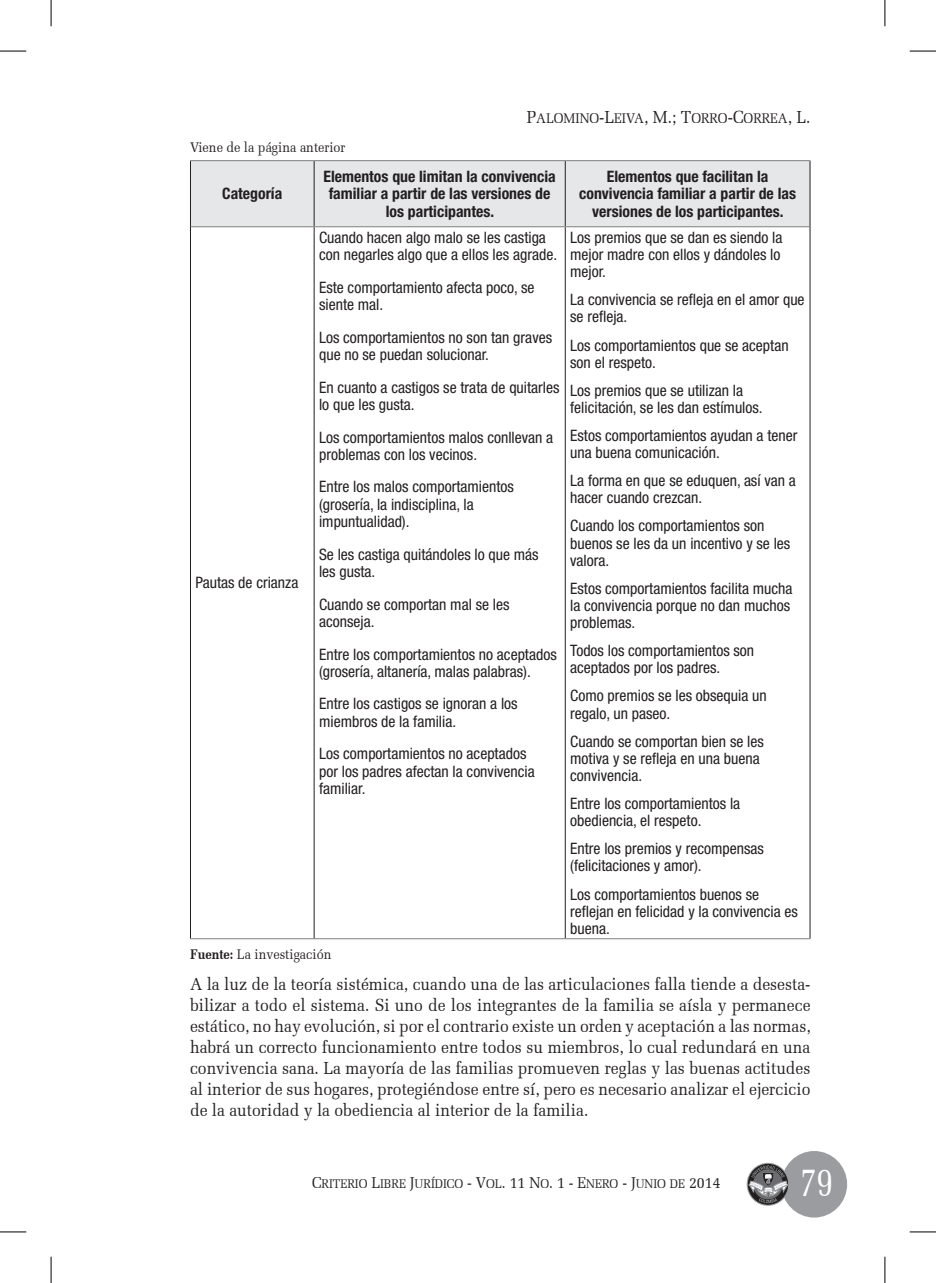
<style>
.page{position:relative;width:936px;height:1283px;background:#fff}
.page>*{position:absolute;margin:0;border:0;box-sizing:border-box;transform-origin:0 0}
.t1{font:42px "Melior";color:#fff;scale:.7 1}
.t2{font:17.5px/21px "Melior";color:#231f20;text-align:justify;scale:.9 1}
.t3{font:condensed 15.75px/17.2px "Helvetica Neue LT Pro";color:#231f20}
.t4{font:700 condensed 15.75px/17.5px "Helvetica Neue LT Std";color:#231f20;text-align:center}
.t5{font:14px "Melior";color:#231f20;scale:.9 1}
.t6{font:14px "Melior SC800";color:#231f20;scale:.9 1}
.t7{font:12.6px "Melior SC800";color:#231f20;scale:.9 1}
.s1{font-size:17.5px}
.s2{font-weight:700}
.s3{font-size:15.75px}
</style>
<div class="page">
<div style="left:781px;top:1151px;width:66px;height:66px;background:#9b9ca0;border-radius:50%"></div>
<svg style="left:746px;top:1163px;width:43px;height:43px"></svg>
<div style="left:748px;top:1164px;width:39px;height:40px;border:1px solid #231f20;border-radius:50%"></div>
<svg style="left:748px;top:1165px;width:40px;height:38px"></svg>
<div style="left:191px;top:161px;width:618px;height:65px;background:#e6e7e9"></div>
<hr style="left:190px;top:160px;width:124px;height:1px;background:#7f807f">
<hr style="left:314px;top:160px;width:251px;height:1px;background:#7f807f">
<hr style="left:565px;top:160px;width:245px;height:1px;background:#7f807f">
<hr style="left:190px;top:161px;width:1px;height:66px;background:#231f20">
<hr style="left:314px;top:161px;width:1px;height:65px;background:#231f20">
<hr style="left:565px;top:161px;width:1px;height:65px;background:#231f20">
<hr style="left:809px;top:161px;width:1px;height:66px;background:#231f20">
<hr style="left:191px;top:226px;width:123px;height:1px;background:#7f807f">
<hr style="left:314px;top:226px;width:251px;height:1px;background:#7f807f">
<hr style="left:565px;top:226px;width:244px;height:1px;background:#7f807f">
<hr style="left:190px;top:938px;width:124px;height:1px;background:#7f807f">
<hr style="left:314px;top:938px;width:251px;height:1px;background:#7f807f">
<hr style="left:565px;top:938px;width:245px;height:1px;background:#7f807f">
<hr style="left:190px;top:227px;width:1px;height:711px;background:#231f20">
<hr style="left:314px;top:227px;width:1px;height:711px;background:#231f20">
<hr style="left:565px;top:227px;width:1px;height:711px;background:#231f20">
<hr style="left:809px;top:227px;width:1px;height:711px;background:#231f20">
<svg style="left:0;top:51px;width:26px;height:1px"></svg>
<svg style="left:909px;top:51px;width:26px;height:1px"></svg>
<svg style="left:0;top:1231px;width:26px;height:1px"></svg>
<svg style="left:909px;top:1231px;width:26px;height:1px"></svg>
<svg style="left:51px;top:0;width:1px;height:26px"></svg>
<svg style="left:51px;top:1256px;width:1px;height:27px"></svg>
<svg style="left:884px;top:0;width:1px;height:26px"></svg>
<svg style="left:884px;top:1256px;width:1px;height:27px"></svg>
<p class="t5" style="left:190px;top:139px;width:174px">Viene de la página anterior</p>
<p class="t6" style="left:526px;top:110px;width:317px"><span class="s1">P</span>ALOMINO<span class="s1">-L</span>EIVA<span class="s1">, M.; T</span>ORRO<span class="s1">-C</span>ORREA<span class="s1">, L.</span></p>
<p class="t4" style="left:222px;top:185px;width:62px">Categoría</p>
<p class="t3" style="left:195px;top:574px;width:104px">Pautas de crianza</p>
<p class="t4" style="left:323px;top:167px;width:234px">Elementos que limitan la convivencia familiar a partir de las versiones de los participantes.</p>
<p class="t4" style="left:579px;top:167px;width:218px">Elementos que facilitan la convivencia familiar a partir de las versiones de los participantes.</p>
<p class="t3" style="left:319px;top:228px;width:239px">Cuando hacen algo malo se les castiga con negarles algo que a ellos les agrade.</p>
<p class="t3" style="left:319px;top:278px;width:217px">Este comportamiento afecta poco, se siente mal.</p>
<p class="t3" style="left:319px;top:328px;width:234px">Los comportamientos no son tan graves que no se puedan solucionar.</p>
<p class="t3" style="left:319px;top:378px;width:242px">En cuanto a castigos se trata de quitarles lo que les gusta.</p>
<p class="t3" style="left:319px;top:428px;width:236px">Los comportamientos malos conllevan a problemas con los vecinos.</p>
<p class="t3" style="left:319px;top:478px;width:196px">Entre los malos comportamientos (grosería, la indisciplina, la impuntualidad).</p>
<p class="t3" style="left:319px;top:545px;width:221px">Se les castiga quitándoles lo que más les gusta.</p>
<p class="t3" style="left:319px;top:595px;width:192px">Cuando se comportan mal se les aconseja.</p>
<p class="t3" style="left:319px;top:645px;width:239px">Entre los comportamientos no aceptados (grosería, altanería, malas palabras).</p>
<p class="t3" style="left:319px;top:695px;width:200px">Entre los castigos se ignoran a los miembros de la familia.</p>
<p class="t3" style="left:319px;top:745px;width:217px">Los comportamientos no aceptados por los padres afectan la convivencia familiar.</p>
<p class="t3" style="left:570px;top:229px;width:214px">Los premios que se dan es siendo la mejor madre con ellos y dándoles lo mejor.</p>
<p class="t3" style="left:570px;top:291px;width:236px">La convivencia se refleja en el amor que se refleja.</p>
<p class="t3" style="left:570px;top:336px;width:220px">Los comportamientos que se aceptan son el respeto.</p>
<p class="t3" style="left:570px;top:381px;width:194px">Los premios que se utilizan la felicitación, se les dan estímulos.</p>
<p class="t3" style="left:570px;top:427px;width:229px">Estos comportamientos ayudan a tener una buena comunicación.</p>
<p class="t3" style="left:570px;top:472px;width:227px">La forma en que se eduquen, así van a hacer cuando crezcan.</p>
<p class="t3" style="left:570px;top:517px;width:221px">Cuando los comportamientos son buenos se les da un incentivo y se les valora.</p>
<p class="t3" style="left:570px;top:579px;width:224px">Estos comportamientos facilita mucha la convivencia porque no dan muchos problemas.</p>
<p class="t3" style="left:570px;top:642px;width:185px">Todos los comportamientos son aceptados por los padres.</p>
<p class="t3" style="left:570px;top:687px;width:198px">Como premios se les obsequia un regalo, un paseo.</p>
<p class="t3" style="left:570px;top:732px;width:195px">Cuando se comportan bien se les motiva y se refleja en una buena convivencia.</p>
<p class="t3" style="left:570px;top:795px;width:171px">Entre los comportamientos la obediencia, el respeto.</p>
<p class="t3" style="left:570px;top:840px;width:195px">Entre los premios y recompensas (felicitaciones y amor).</p>
<p class="t3" style="left:570px;top:885px;width:229px">Los comportamientos buenos se reflejan en felicidad y la convivencia es buena.</p>
<p class="t5" style="left:190px;top:946px;width:159px"><span class="s2">Fuente:</span> La investigación</p>
<p class="t2" style="left:190px;top:973px;width:691px">A la luz de la teoría sistémica, cuando una de las articulaciones falla tiende a desesta&shy;bilizar a todo el sistema. Si uno de los integrantes de la familia se aísla y permanece estático, no hay evolución, si por el contrario existe un orden y aceptación a las normas, habrá un correcto funcionamiento entre todos su miembros, lo cual redundará en una convivencia sana. La mayoría de las familias promueven reglas y las buenas actitudes al interior de sus hogares, protegiéndose entre sí, pero es necesario analizar el ejercicio de la autoridad y la obediencia al interior de la familia.</p>
<p class="t7" style="left:312px;top:1176px;width:455px"><span class="s3">C</span>RITERIO <span class="s3">L</span>IBRE <span class="s3">J</span>URÍDICO <span class="s3">- V</span>OL<span class="s3">. 11 N</span>O<span class="s3">. 1 - E</span>NERO <span class="s3">- J</span>UNIO DE <span class="s3">2014</span></p>
<h1 class="t1" style="left:800px;top:1157px;width:48px">79</h1>
</div>
